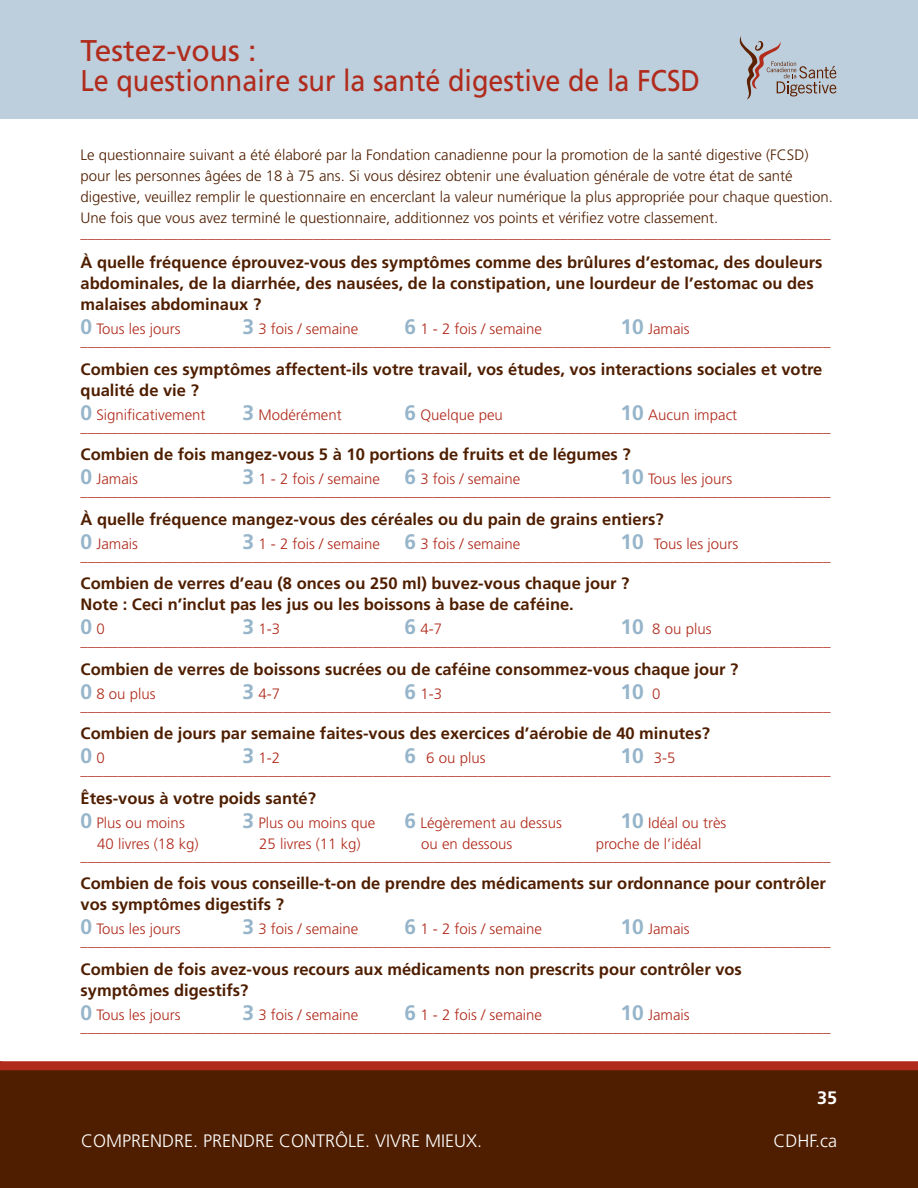
<style>
.page{position:relative;width:918px;height:1188px;background:#fff}
.page>*{position:absolute;margin:0;border:0;box-sizing:border-box;transform-origin:0 0}
.t1{font:30px/30px "Frutiger";color:#b02b1c}
.t2{font:700 21px "Frutiger";color:#96b5ca}
.t3{font:300 18px "Frutiger";color:#fff}
.t4{font:300 18px "Frutiger";color:#4f1e01}
.t5{font:700 18px "Frutiger";color:#fff}
.t6{font:700 16.5px/21px "Frutiger";color:#4f1e01}
.t7{font:300 15px/12px "Frutiger";color:#b02b1c}
.t8{font:300 15px/21px "Frutiger";color:#4f1e01}
.s1{font-weight:700;font-size:21px;color:#96b5ca}
.s2{font-weight:300;font-size:15px;color:#b02b1c}
.s3{color:#fff}
</style>
<div class="page">
<div style="left:0;top:0;width:918px;height:119px;background:#bdcedc"></div>
<div style="left:0;top:1070px;width:918px;height:118px;background:#4f1e01"></div>
<svg style="left:0;top:1061px;width:918px;height:9px;background:#b23022"></svg>
<svg style="left:740px;top:36px;width:96px;height:64px"></svg>
<h1 class="t1" style="left:80px;top:35px;width:621px">Testez-vous :<br>Le questionnaire sur la santé digestive de la FCSD</h1>
<p class="t8" style="left:81px;top:145px;width:754px">Le questionnaire suivant a été élaboré par la Fondation canadienne pour la promotion de la santé digestive (FCSD) pour les personnes âgées de 18 à 75 ans. Si vous désirez obtenir une évaluation générale de votre état de santé digestive, veuillez remplir le questionnaire en encerclant la valeur numérique la plus appropriée pour chaque question.<br>Une fois que vous avez terminé le questionnaire, additionnez vos points et vérifiez votre classement.</p>
<p class="t7" style="left:81px;top:227px;width:751px">____________________________________________________________________________________________________</p>
<p class="t6" style="left:81px;top:252px;width:743px">À quelle fréquence éprouvez-vous des symptômes comme des brûlures d’estomac, des douleurs abdominales, de la diarrhée, des nausées, de la constipation, une lourdeur de l’estomac ou des malaises abdominaux ?</p>
<p class="t7" style="left:81px;top:323px;width:102px"><span class="s1">0</span> Tous les jours</p>
<p class="t7" style="left:243px;top:323px;width:117px"><span class="s1">3</span> 3 fois / semaine</p>
<p class="t7" style="left:405px;top:323px;width:139px"><span class="s1">6</span> 1 - 2 fois / semaine</p>
<p class="t7" style="left:81px;top:323px;width:751px;text-indent:540px"><span class="s1">10</span> Jamais ____________________________________________________________________________________________________</p>
<p class="t6" style="left:81px;top:359px;width:743px">Combien ces symptômes affectent-ils votre travail, vos études, vos interactions sociales et votre qualité de vie ?</p>
<p class="t7" style="left:81px;top:409px;width:127px"><span class="s1">0</span> Significativement</p>
<p class="t7" style="left:243px;top:409px;width:101px"><span class="s1">3</span> Modérément</p>
<p class="t7" style="left:405px;top:409px;width:100px"><span class="s1">6</span> Quelque peu</p>
<p class="t7" style="left:81px;top:409px;width:751px;text-indent:540px"><span class="s1">10</span> Aucun impact ____________________________________________________________________________________________________</p>
<p class="t6" style="left:81px;top:444px;width:552px">Combien de fois mangez-vous 5 à 10 portions de fruits et de légumes ?</p>
<p class="t7" style="left:81px;top:473px;width:59px"><span class="s1">0</span> Jamais</p>
<p class="t7" style="left:243px;top:473px;width:279px"><span class="s1">3</span> 1 - 2 fois / semaine <span class="s1">6</span> 3 fois / semaine</p>
<p class="t7" style="left:81px;top:473px;width:751px;text-indent:540px"><span class="s1">10</span> Tous les jours ____________________________________________________________________________________________________</p>
<p class="t6" style="left:81px;top:509px;width:585px">À quelle fréquence mangez-vous des céréales ou du pain de grains entiers?</p>
<p class="t7" style="left:81px;top:538px;width:59px"><span class="s1">0</span> Jamais</p>
<p class="t7" style="left:243px;top:538px;width:279px"><span class="s1">3</span> 1 - 2 fois / semaine <span class="s1">6</span> 3 fois / semaine</p>
<p class="t7" style="left:81px;top:538px;width:751px;text-indent:540px"><span class="s1">10</span> Tous les jours ____________________________________________________________________________________________________</p>
<p class="t6" style="left:81px;top:573px;width:550px">Combien de verres d’eau (8 onces ou 250 ml) buvez-vous chaque jour ?<br>Note : Ceci n’inclut pas les jus ou les boissons à base de caféine.</p>
<h2 class="t2" style="left:81px;top:615px;width:26px">0 <span class="s2">0</span></h2>
<p class="t7" style="left:243px;top:623px;width:39px"><span class="s1">3</span> 1-3</p>
<p class="t7" style="left:405px;top:623px;width:39px"><span class="s1">6</span> 4-7</p>
<p class="t7" style="left:81px;top:623px;width:751px;text-indent:540px"><span class="s1">10</span> 8 ou plus ____________________________________________________________________________________________________</p>
<p class="t6" style="left:81px;top:659px;width:659px">Combien de verres de boissons sucrées ou de caféine consommez-vous chaque jour ?</p>
<p class="t7" style="left:81px;top:688px;width:77px"><span class="s1">0</span> 8 ou plus</p>
<p class="t7" style="left:243px;top:688px;width:39px"><span class="s1">3</span> 4-7</p>
<p class="t7" style="left:405px;top:688px;width:39px"><span class="s1">6</span> 1-3</p>
<h2 class="t2" style="left:621px;top:679px;width:42px">10 <span class="s2">0</span></h2>
<p class="t7" style="left:81px;top:700px;width:751px">____________________________________________________________________________________________________</p>
<p class="t6" style="left:81px;top:723px;width:631px">Combien de jours par semaine faites-vous des exercices d’aérobie de 40 minutes?</p>
<h2 class="t2" style="left:81px;top:744px;width:26px">0 <span class="s2">0</span></h2>
<p class="t7" style="left:243px;top:752px;width:39px"><span class="s1">3</span> 1-2</p>
<p class="t7" style="left:405px;top:752px;width:82px"><span class="s1">6</span> 6 ou plus</p>
<p class="t7" style="left:81px;top:752px;width:751px;text-indent:540px"><span class="s1">10</span> 3-5 ____________________________________________________________________________________________________</p>
<p class="t6" style="left:81px;top:788px;width:237px">Êtes-vous à votre poids santé?</p>
<p class="t7" style="left:81px;top:817px;width:106px"><span class="s1">0</span> Plus ou moins</p>
<p class="t7" style="left:243px;top:817px;width:134px"><span class="s1">3</span> Plus ou moins que</p>
<p class="t7" style="left:405px;top:817px;width:159px"><span class="s1">6</span> Légèrement au dessus</p>
<p class="t7" style="left:621px;top:817px;width:107px"><span class="s1">10</span> Idéal ou très</p>
<p class="t7" style="left:97px;top:838px;width:103px">40 livres (18 kg)</p>
<p class="t7" style="left:259px;top:838px;width:103px">25 livres (11 kg)</p>
<p class="t7" style="left:421px;top:838px;width:92px">ou en dessous</p>
<p class="t7" style="left:81px;top:838px;width:751px;text-indent:515px">proche de l’idéal ____________________________________________________________________________________________________</p>
<p class="t6" style="left:81px;top:873px;width:747px">Combien de fois vous conseille-t-on de prendre des médicaments sur ordonnance pour contrôler vos symptômes digestifs ?</p>
<p class="t7" style="left:81px;top:923px;width:102px"><span class="s1">0</span> Tous les jours</p>
<p class="t7" style="left:243px;top:923px;width:117px"><span class="s1">3</span> 3 fois / semaine</p>
<p class="t7" style="left:405px;top:923px;width:139px"><span class="s1">6</span> 1 - 2 fois / semaine</p>
<p class="t7" style="left:81px;top:923px;width:751px;text-indent:540px"><span class="s1">10</span> Jamais ____________________________________________________________________________________________________</p>
<p class="t6" style="left:81px;top:959px;width:663px">Combien de fois avez-vous recours aux médicaments non prescrits pour contrôler vos symptômes digestifs?</p>
<p class="t7" style="left:81px;top:1009px;width:102px"><span class="s1">0</span> Tous les jours</p>
<p class="t7" style="left:243px;top:1009px;width:117px"><span class="s1">3</span> 3 fois / semaine</p>
<p class="t7" style="left:405px;top:1009px;width:139px"><span class="s1">6</span> 1 - 2 fois / semaine</p>
<p class="t7" style="left:81px;top:1009px;width:751px;text-indent:540px"><span class="s1">10</span> Jamais ____________________________________________________________________________________________________</p>
<p class="t5" style="left:817px;top:1087px;width:22px">35</p>
<p class="t3" style="left:81px;top:1131px;width:403px">COMPRENDRE. PRENDRE CONTRÔLE. VIVRE MIEUX.</p>
<p class="t4" style="left:719px;top:1131px;width:67px">www.<span class="s3">cdhf</span></p>
<p class="t3" style="left:815px;top:1131px;width:23px">.ca</p>
</div>
